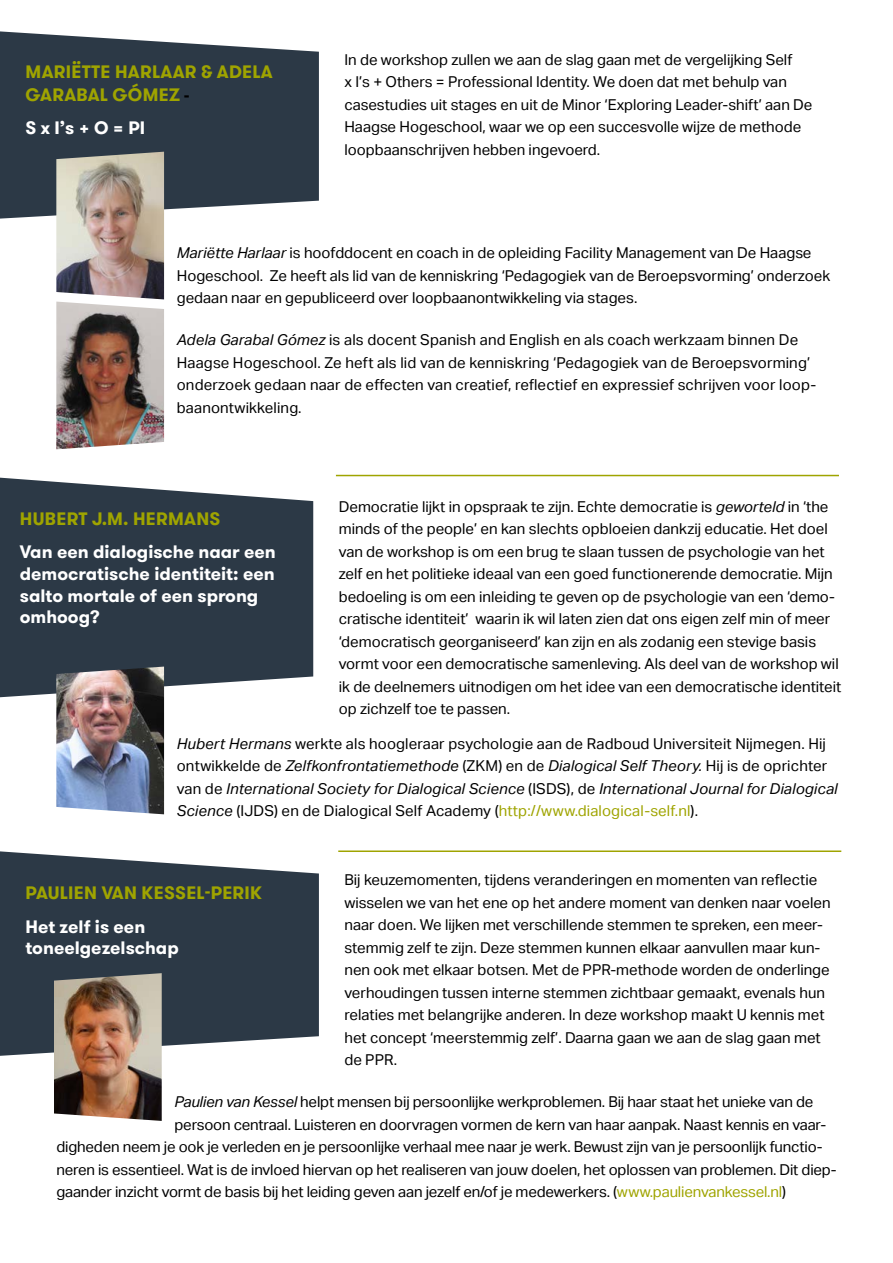
<style>
.page{position:relative;width:893px;height:1263px;background:#fff}
.page>*{position:absolute;margin:0;border:0;box-sizing:border-box;transform-origin:0 0}
.t1{font:700 18px/21.6px "GT Walsheim Pro";color:#fff}
.t2{font:700 18px/22.5px "GT Walsheim Pro";letter-spacing:.015em;color:#9fa400}
.t3{font:15px/22.5px "Aktiv Grotesk";color:#000}
.s1{font-family:"Aktiv Grotesk";font-size:15px;color:#000}
.s2{font-style:italic}
.s3{color:#9fa400}
</style>
<div class="page">
<svg style="left:0;top:31px;width:319px;height:188px;background:#424e59"></svg>
<svg style="left:0;top:478px;width:313px;height:219px;background:#3f4b56"></svg>
<hr style="left:336px;top:475px;width:503px;height:1px;background:#9fa400">
<hr style="left:338px;top:850px;width:503px;height:2px;background:#9fa400">
<img style="left:56px;top:152px;width:108px;height:147px">
<img style="left:56px;top:666px;width:108px;height:148px">
<img style="left:56px;top:302px;width:108px;height:147px">
<svg style="left:0;top:851px;width:319px;height:205px;background:#424e5a"></svg>
<img style="left:54px;top:973px;width:108px;height:148px">
<p class="t2" style="left:26px;top:61px;width:249px">MARIËTTE HARLAAR &amp; ADELA<br>GARABAL GÓMEZ <span class="s1">-</span></p>
<p class="t1" style="left:26px;top:117px;width:121px">S x I’s + O = PI</p>
<p class="t3" style="left:344px;top:48px;width:470px">In de workshop zullen we aan de slag gaan met de vergelijking Self<br>x I’s + Others = Professional Identity. We doen dat met behulp van casestudies uit stages en uit de Minor ‘Exploring Leader-shift’ aan De Haagse Hogeschool, waar we op een succesvolle wijze de methode loopbaanschrijven hebben ingevoerd.</p>
<p class="t3" style="left:177px;top:242px;width:655px"><span class="s2">Mariëtte Harlaar</span> is hoofddocent en coach in de opleiding Facility Management van De Haagse<br>Hogeschool. Ze heeft als lid van de kenniskring ‘Pedagogiek van de Beroepsvorming’ onderzoek gedaan naar en gepubliceerd over loopbaanontwikkeling via stages.</p>
<p class="t3" style="left:177px;top:329px;width:641px"><span class="s2">Adela Garabal Gómez</span> is als docent Spanish and English en als coach werkzaam binnen De Haagse Hogeschool. Ze heft als lid van de kenniskring ‘Pedagogiek van de Beroepsvorming’ onderzoek gedaan naar de effecten van creatief, reflectief en expressief schrijven voor loop&shy;baanontwikkeling.</p>
<p class="t3" style="left:339px;top:495px;width:504px">Democratie lijkt in opspraak te zijn. Echte democratie is <span class="s2">geworteld</span> in ‘the minds of the people’ en kan slechts opbloeien dankzij educatie. Het doel van de workshop is om een brug te slaan tussen de psychologie van het zelf en het politieke ideaal van een goed functionerende democratie. Mijn bedoeling is om een inleiding te geven op de psychologie van een ‘demo&shy;cratische identiteit’ waarin ik wil laten zien dat ons eigen zelf min of meer ‘democratisch georganiseerd’ kan zijn en als zodanig een stevige basis vormt voor een democratische samenleving. Als deel van de workshop wil ik de deelnemers uitnodigen om het idee van een democratische identiteit op zichzelf toe te passen.</p>
<p class="t3" style="left:177px;top:732px;width:662px"><span class="s2">Hubert Hermans</span> werkte als hoogleraar psychologie aan de Radboud Universiteit Nijmegen. Hij ontwikkelde de <span class="s2">Zelfkonfrontatiemethode</span> (ZKM) en de <span class="s2">Dialogical Self Theory.</span> Hij is de oprichter van de <span class="s2">International Society for Dialogical Science</span> (ISDS), de <span class="s2">International Journal for Dialogical Science</span> (IJDS) en de Dialogical Self Academy (<span class="s3">http://www.dialogical-self.nl</span>).</p>
<p class="t2" style="left:20px;top:507px;width:202px">HUBERT J.M. HERMANS</p>
<p class="t1" style="left:20px;top:541px;width:257px">Van een dialogische naar een democratische identiteit: een salto mortale of een sprong omhoog?</p>
<p class="t3" style="left:344px;top:869px;width:488px">Bij keuzemomenten, tijdens veranderingen en momenten van reflectie wisselen we van het ene op het andere moment van denken naar voelen naar doen. We lijken met verschillende stemmen te spreken, een meer&shy;stemmig zelf te zijn. Deze stemmen kunnen elkaar aanvullen maar kun&shy;nen ook met elkaar botsen. Met de PPR-methode worden de onderlinge verhoudingen tussen interne stemmen zichtbaar gemaakt, evenals hun relaties met belangrijke anderen. In deze workshop maakt U kennis met het concept ‘meerstemmig zelf’. Daarna gaan we aan de slag gaan met de PPR.</p>
<p class="t3" style="left:174px;top:1091px;width:640px"><span class="s2">Paulien van Kessel</span> helpt mensen bij persoonlijke werkproblemen. Bij haar staat het unieke van de</p>
<p class="t3" style="left:174px;top:1113px;width:653px">persoon centraal. Luisteren en doorvragen vormen de kern van haar aanpak. Naast kennis en vaar-</p>
<p class="t3" style="left:56px;top:1136px;width:768px">digheden neem je ook je verleden en je persoonlijke verhaal mee naar je werk. Bewust zijn van je persoonlijk functio-</p>
<p class="t3" style="left:56px;top:1158px;width:782px">neren is essentieel. Wat is de invloed hiervan op het realiseren van jouw doelen, het oplossen van problemen. Dit diep-</p>
<p class="t3" style="left:56px;top:1181px;width:731px">gaander inzicht vormt de basis bij het leiding geven aan jezelf en/of je medewerkers. (<span class="s3">www.paulienvankessel.nl</span>)</p>
<p class="t2" style="left:26px;top:882px;width:238px">PAULIEN VAN KESSEL-PERIK</p>
<p class="t1" style="left:26px;top:916px;width:155px">Het zelf is een toneelgezelschap</p>
</div>
